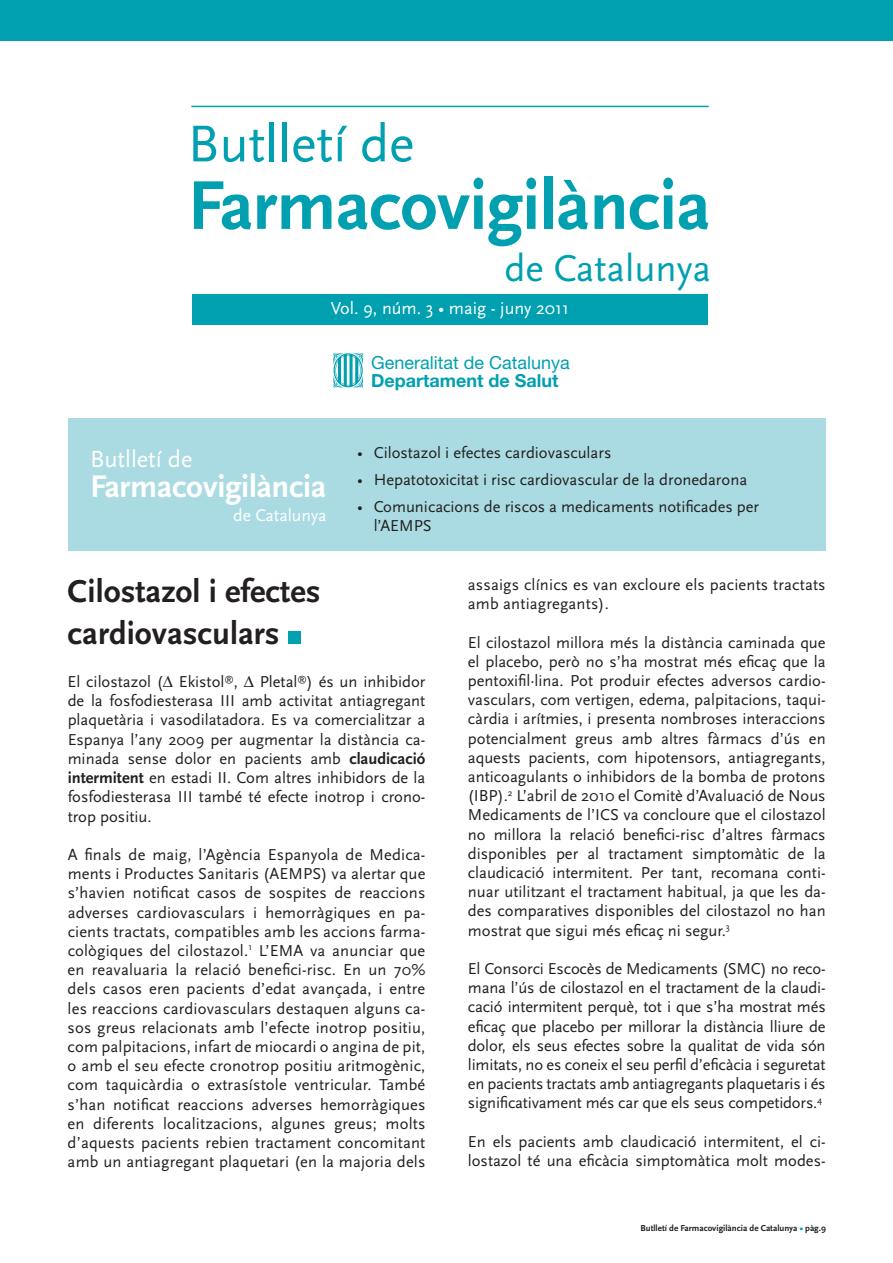
<style>
.page{position:relative;width:893px;height:1263px;background:#fff}
.page>*{position:absolute;margin:0;border:0;box-sizing:border-box;transform-origin:0 0}
.t1{font:700 72px "Scala Sans";letter-spacing:-.01em;color:#00a0b0}
.t2{font:54px "Scala Sans";color:#00a0b0}
.t3{font:39px "Scala Sans";color:#00a0b0}
.t4{font:700 33px/42px "Scala Sans";color:#231f20}
.t5{font:700 32.55px "Scala Sans";letter-spacing:-.01em;color:#fff}
.t6{font:24.45px "Scala Sans";color:#fff}
.t7{font:18px "Scala Sans";color:#fff}
.t8{font:18px "Helvetica Neue LT Std";color:#00a0b0}
.t9{font:700 18px "Helvetica Neue LT Std";color:#00a0b0}
.t10{font:17.55px "Scala Sans";color:#fff}
.t11{font:16.5px/19.2px "Scala Sans";color:#231f20;text-align:justify}
.t12{font:700 9px "Scala Sans";color:#231f20}
.s1{font-weight:700}
.s2{color:#00a0b0}
</style>
<div class="page">
<div style="left:192px;top:294px;width:516px;height:31px;background:#00a0b0"></div>
<div style="left:0;top:0;width:893px;height:40px;background:#00a0b0"></div>
<hr style="left:191px;top:106px;width:518px;height:1px;background:#00a0b0">
<svg style="left:333px;top:353px;width:30px;height:35px"></svg>
<div style="left:68px;top:418px;width:757px;height:132px;background:#aadbe2"></div>
<div style="left:288px;top:631px;width:13px;height:13px;background:#00a0b0"></div>
<h2 class="t2" style="left:187px;top:114px;width:228px">Butlletí de</h2>
<h1 class="t1" style="left:187px;top:167px;width:525px">Farmacovigilància</h1>
<h3 class="t3" style="left:504px;top:248px;width:208px">de Catalunya</h3>
<p class="t7" style="left:331px;top:299px;width:240px">Vol. 9, núm. 3 • maig - juny 2011</p>
<p class="t8" style="left:371px;top:352px;width:200px">Generalitat de Catalunya</p>
<p class="t9" style="left:371px;top:370px;width:189px">Departament de Salut</p>
<h3 class="t6" style="left:90px;top:446px;width:104px">Butlletí de</h3>
<h3 class="t5" style="left:90px;top:469px;width:238px">Farmacovigilància</h3>
<p class="t10" style="left:233px;top:506px;width:95px">de Catalunya</p>
<p class="t11" style="left:357px;top:443px;width:256px">• Cilostazol i efectes cardiovasculars</p>
<p class="t11" style="left:357px;top:470px;width:391px">• Hepatotoxicitat i risc cardiovascular de la dronedarona</p>
<p class="t11" style="left:374px;top:497px;width:387px;text-indent:-16px">• Comunicacions de riscos a medicaments notificades per l’AEMPS</p>
<h3 class="t4" style="left:68px;top:571px;width:254px">Cilostazol i efectes cardiovasculars</h3>
<p class="t11" style="left:68px;top:672px;width:359px">El cilostazol (∆ Ekistol<sup>®</sup>, ∆ Pletal<sup>®</sup>) és un inhibidor de la fosfodiesterasa III amb activitat antiagregant plaquetària i vasodilatadora. Es va comercialitzar a Espanya l’any 2009 per augmentar la distància ca&shy;minada sense dolor en pacients amb <span class="s1">claudicació intermitent</span> en estadi II. Com altres inhibidors de la fosfodiesterasa III també té efecte inotrop i crono&shy;trop positiu.</p>
<p class="t11" style="left:68px;top:845px;width:359px">A finals de maig, l’Agència Espanyola de Medica&shy;ments i Productes Sanitaris (AEMPS) va alertar que s’havien notificat casos de sospites de reaccions adverses cardiovasculars i hemorràgiques en pa&shy;cients tractats, compatibles amb les accions farma&shy;cològiques del cilostazol.<sup>1</sup> L’EMA va anunciar que en reavaluaria la relació benefici-risc. En un 70% dels casos eren pacients d’edat avançada, i entre les reaccions cardiovasculars destaquen alguns ca&shy;sos greus relacionats amb l’efecte inotrop positiu, com palpitacions, infart de miocardi o angina de pit, o amb el seu efecte cronotrop positiu aritmogènic, com taquicàrdia o extrasístole ventricular. També s’han notificat reaccions adverses hemorràgiques en diferents localitzacions, algunes greus; molts d’aquests pacients rebien tractament concomitant amb un antiagregant plaquetari (en la majoria dels</p>
<p class="t11" style="left:468px;top:575px;width:359px">assaigs clínics es van excloure els pacients tractats amb antiagregants).</p>
<p class="t11" style="left:468px;top:633px;width:359px">El cilostazol millora més la distància caminada que el placebo, però no s’ha mostrat més eficaç que la pentoxifil·lina. Pot produir efectes adversos cardio&shy;vasculars, com vertigen, edema, palpitacions, taqui&shy;càrdia i arítmies, i presenta nombroses interaccions potencialment greus amb altres fàrmacs d’ús en aquests pacients, com hipotensors, antiagregants, anticoagulants o inhibidors de la bomba de protons (IBP).<sup>2</sup> L’abril de 2010 el Comitè d’Avaluació de Nous Medicaments de l’ICS va concloure que el cilostazol no millora la relació benefici-risc d’altres fàrmacs disponibles per al tractament simptomàtic de la claudicació intermitent. Per tant, recomana conti&shy;nuar utilitzant el tractament habitual, ja que les da&shy;des comparatives disponibles del cilostazol no han mostrat que sigui més eficaç ni segur.<sup>3</sup></p>
<p class="t11" style="left:468px;top:959px;width:359px">El Consorci Escocès de Medicaments (SMC) no reco&shy;mana l’ús de cilostazol en el tractament de la claudi&shy;cació intermitent perquè, tot i que s’ha mostrat més eficaç que placebo per millorar la distància lliure de dolor, els seus efectes sobre la qualitat de vida són limitats, no es coneix el seu perfil d’eficàcia i seguretat en pacients tractats amb antiagregants plaquetaris i és significativament més car que els seus competidors.<sup>4</sup></p>
<p class="t11" style="left:468px;top:1132px;width:359px">En els pacients amb claudicació intermitent, el ci&shy;lostazol té una eficàcia simptomàtica molt modes-</p>
<p class="t12" style="left:640px;top:1223px;width:187px">Butlletí de Farmacovigilància de Catalunya <span class="s2">•</span> pàg.9</p>
</div>
